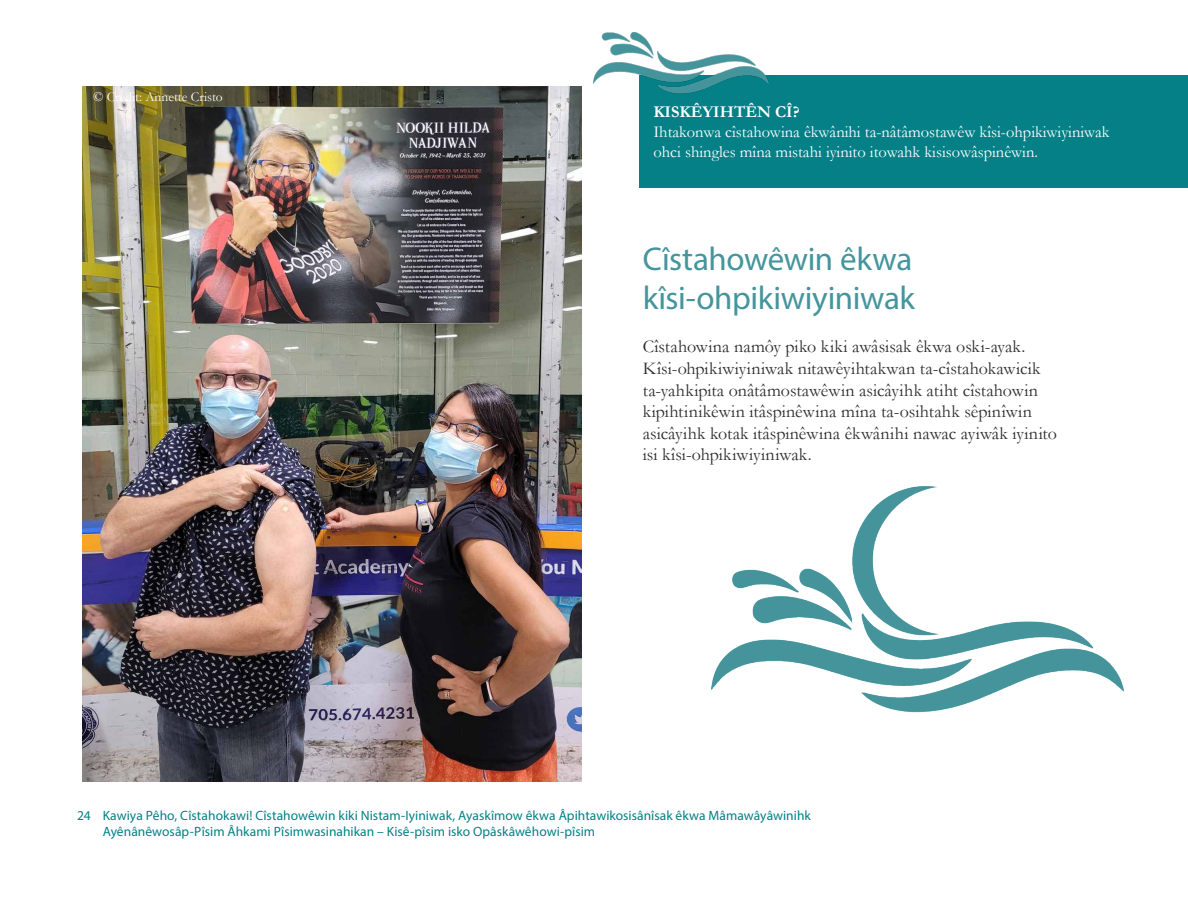
<style>
.page{position:relative;width:1188px;height:918px;background:#fff}
.page>*{position:absolute;margin:0;border:0;box-sizing:border-box;transform-origin:0 0}
.t1{font:33px/39.6px "Myriad Pro";letter-spacing:-.01em;color:#44959c}
.t2{font:18px/21.6px "Garamond";letter-spacing:.01em;color:#2e2b2c}
.t3{font:16.5px/19.8px "Garamond";color:#fff}
.t4{font:700 16.5px "Garamond";color:#fff}
.t5{font:13.5px/16.5px "Myriad Pro";color:#048086}
.t6{font:13.5px "Garamond";color:#fff}
</style>
<div class="page">
<div style="left:640px;top:75px;width:548px;height:113px;background:#048086"></div>
<img style="left:593px;top:32px;width:176px;height:68px">
<img style="left:82px;top:86px;width:500px;height:696px">
<img style="left:711px;top:486px;width:414px;height:227px">
<p class="t6" style="left:93px;top:88px;width:131px">© Credit: Annette Cristo</p>
<p class="t4" style="left:653px;top:101px;width:148px">KISKÊYIHTÊN CÎ?</p>
<p class="t3" style="left:653px;top:121px;width:457px">Ihtakonwa cîstahowina êkwânihi ta-nâtâmostawêw kîsi-ohpikiwiyiniwak ohci shingles mîna mistahi iyinito itowahk kisisowâspinêwin.</p>
<h1 class="t1" style="left:643px;top:238px;width:274px">Cîstahowêwin êkwa kîsi-ohpikiwiyiniwak</h1>
<p class="t2" style="left:643px;top:335px;width:416px">Cîstahowina namôy piko kiki awâsisak êkwa oski-ayak.<br>Kîsi-ohpikiwiyiniwak nitawêyihtakwan ta-cîstahokawicik ta-yahkipita onâtâmostawêwin asicâyihk atiht cîstahowin kipihtinikêwin itâspinêwina mîna ta-osihtahk sêpinîwin asicâyihk kotak itâspinêwina êkwânihi nawac ayiwâk iyinito isi kîsi-ohpikiwiyiniwak.</p>
<p class="t5" style="left:103px;top:807px;width:710px;text-indent:-26px">24 Kawiya Pêho, Cîstahokawi! Cîstahowêwin kiki Nistam-Iyiniwak, Ayaskîmow êkwa Âpihtawikosisânîsak êkwa Mâmawâyâwinihk<br>Ayênânêwosâp-Pîsim Âhkami Pîsimwasinahikan – Kisê-pîsim isko Opâskâwêhowi-pîsim</p>
</div>
